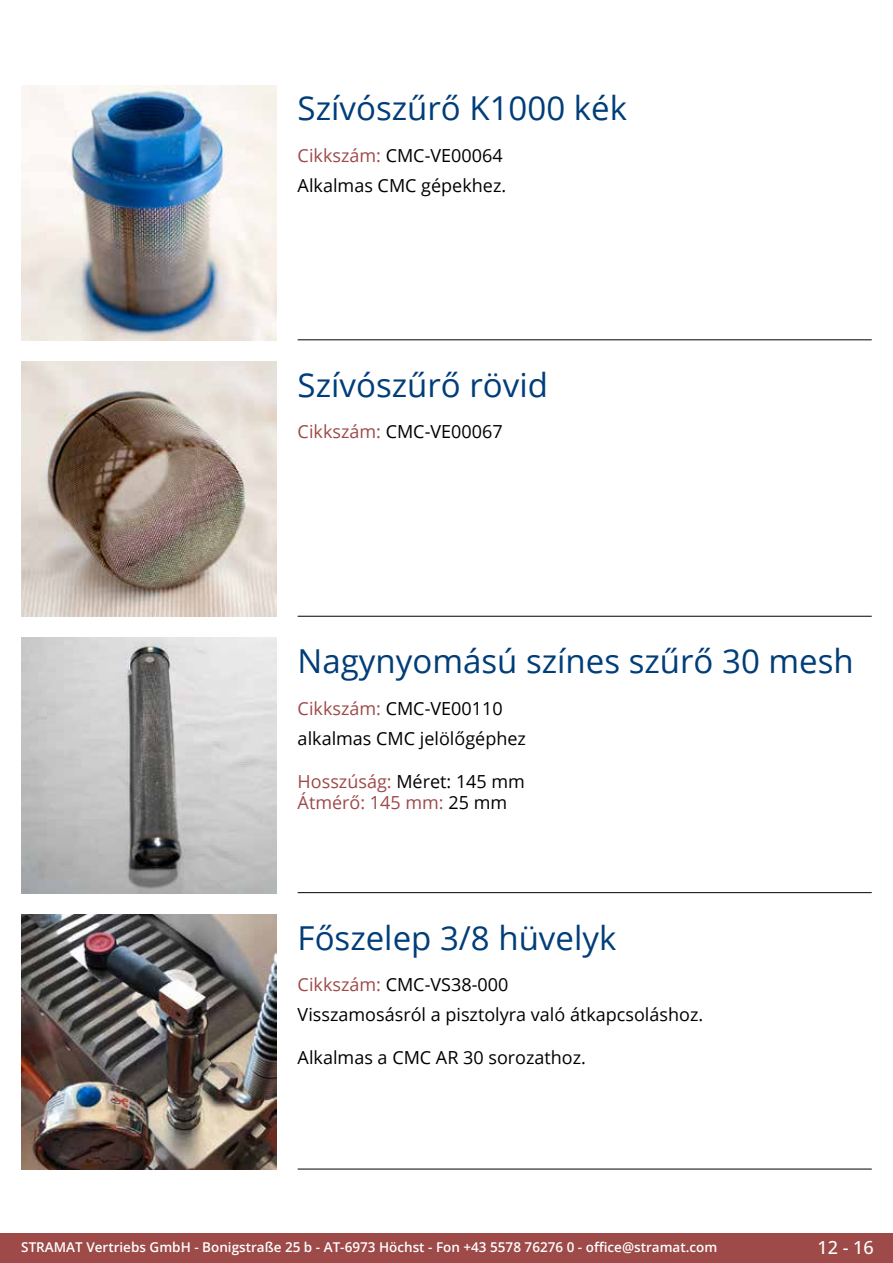
<style>
.page{position:relative;width:893px;height:1263px;background:#fff}
.page>*{position:absolute;margin:0;border:0;box-sizing:border-box;transform-origin:0 0}
.t1{font:33px "Open Sans";color:#003d79}
.t2{font:18px "Open Sans";color:#000}
.t3{font:18px/21.6px "Open Sans";color:#9d4a48}
.t4{font:500 18px "Open Sans";color:#fff}
.t5{font:600 13.5px "Open Sans";color:#fff}
.s1{color:#9d4a48}
.s2{color:#000}
</style>
<div class="page">
<div style="left:0;top:1233px;width:893px;height:30px;background:#9d4a48"></div>
<hr style="left:298px;top:340px;width:574px;height:1px;background:#000">
<hr style="left:298px;top:616px;width:574px;height:1px;background:#000">
<hr style="left:298px;top:892px;width:574px;height:1px;background:#000">
<hr style="left:298px;top:1169px;width:574px;height:1px;background:#000">
<img style="left:21px;top:85px;width:255px;height:255px">
<img style="left:21px;top:361px;width:255px;height:256px">
<img style="left:21px;top:638px;width:255px;height:255px">
<img style="left:21px;top:914px;width:255px;height:255px">
<h1 class="t1" style="left:298px;top:86px;width:331px">Szívószűrő K1000 kék</h1>
<p class="t2" style="left:298px;top:143px;width:207px"><span class="s1">Cikkszám:</span> CMC-VE00064</p>
<p class="t2" style="left:298px;top:173px;width:210px">Alkalmas CMC gépekhez.</p>
<h1 class="t1" style="left:298px;top:362px;width:252px">Szívószűrő rövid</h1>
<p class="t2" style="left:298px;top:419px;width:207px"><span class="s1">Cikkszám:</span> CMC-VE00067</p>
<h1 class="t1" style="left:298px;top:638px;width:557px">Nagynyomású színes szűrő 30 mesh</h1>
<p class="t2" style="left:298px;top:696px;width:207px"><span class="s1">Cikkszám:</span> CMC-VE00110</p>
<p class="t2" style="left:298px;top:726px;width:230px">alkalmas CMC jelölőgéphez</p>
<p class="t3" style="left:298px;top:770px;width:229px">Hosszúság: <span class="s2">Méret: 145 mm<br></span>Átmérő: 145 mm: <span class="s2">25 mm</span></p>
<h1 class="t1" style="left:298px;top:915px;width:320px">Főszelep 3/8 hüvelyk</h1>
<p class="t2" style="left:298px;top:972px;width:212px"><span class="s1">Cikkszám:</span> CMC-VS38-000</p>
<p class="t2" style="left:298px;top:1002px;width:407px">Visszamosásról a pisztolyra való átkapcsoláshoz.</p>
<p class="t2" style="left:298px;top:1045px;width:290px">Alkalmas a CMC AR 30 sorozathoz.</p>
<p class="t5" style="left:21px;top:1238px;width:698px">STRAMAT Vertriebs GmbH - Bonigstraße 25 b - AT-6973 Höchst - Fon +43 5578 76276 0 - office@stramat.com</p>
<p class="t4" style="left:817px;top:1234px;width:58px">12 - 16</p>
</div>
